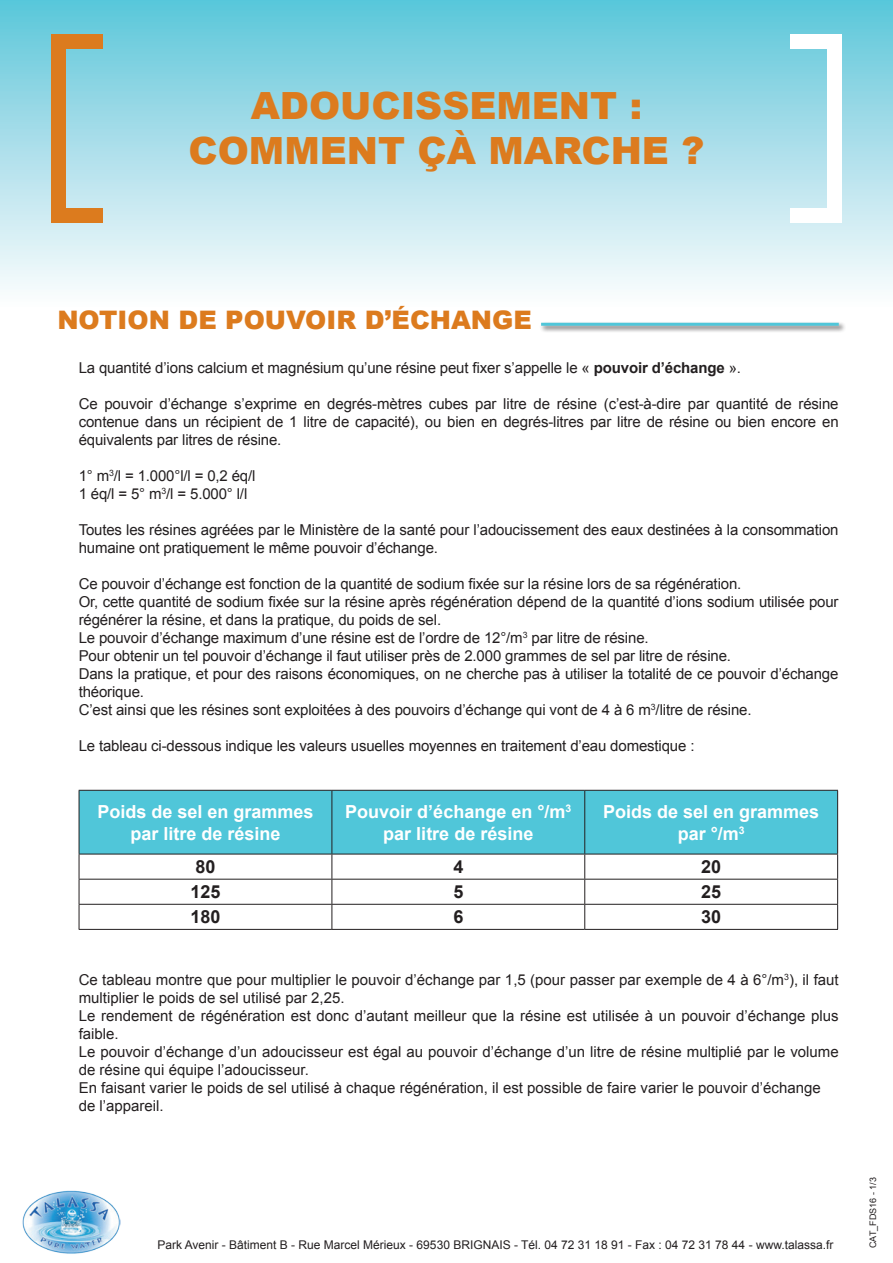
<style>
.page{position:relative;width:893px;height:1263px;background:#fff}
.page>*{position:absolute;margin:0;border:0;box-sizing:border-box;transform-origin:0 0}
.t1{font:900 37.5px "Arial";color:#dc7b1e}
.t2{font:900 25.5px "Arial";color:#dc7b1e}
.t3{font:700 18px/21.6px "Arial";color:#fff;text-align:center}
.t4{font:700 18px "Arial";color:#231f20}
.t5{font:15px/18px "Arial";letter-spacing:-.01em;color:#231f20}
.t6{font:12px "Arial";color:#231f20}
.t7{font:9px "Arial";color:#231f20}
.s1{font-weight:700}
</style>
<div class="page">
<img style="left:22px;top:1190px;width:99px;height:64px">
<div style="left:0;top:0;width:893px;height:308px;background:linear-gradient(to bottom,#5cc5d9,#fffcfd)"></div>
<div style="left:51px;top:34px;width:14px;height:188px;background:#dc7b1e"></div>
<div style="left:51px;top:34px;width:52px;height:14px;background:#dc7b1e"></div>
<div style="left:51px;top:208px;width:52px;height:14px;background:#dc7b1e"></div>
<div style="left:828px;top:34px;width:14px;height:188px;background:#fff"></div>
<div style="left:790px;top:208px;width:52px;height:14px;background:#fff"></div>
<div style="left:790px;top:34px;width:52px;height:14px;background:#fff"></div>
<div style="left:539px;top:321px;width:307px;height:12px;background:#231f20;opacity:.75"></div>
<hr style="left:541px;top:323px;width:298px;height:3px;background:#50c6d9">
<div style="left:80px;top:791px;width:757px;height:63px;background:#50c6d9"></div>
<hr style="left:79px;top:790px;width:253px;height:1px;background:#231f20">
<hr style="left:79px;top:791px;width:1px;height:63px;background:#231f20">
<hr style="left:332px;top:790px;width:253px;height:1px;background:#231f20">
<hr style="left:332px;top:791px;width:1px;height:63px;background:#231f20">
<hr style="left:585px;top:790px;width:253px;height:1px;background:#231f20">
<hr style="left:584px;top:791px;width:1px;height:63px;background:#231f20">
<hr style="left:837px;top:791px;width:1px;height:63px;background:#231f20">
<hr style="left:79px;top:854px;width:253px;height:1px;background:#231f20">
<hr style="left:332px;top:854px;width:253px;height:1px;background:#231f20">
<hr style="left:585px;top:854px;width:253px;height:1px;background:#231f20">
<hr style="left:79px;top:879px;width:253px;height:1px;background:#231f20">
<hr style="left:332px;top:879px;width:253px;height:1px;background:#231f20">
<hr style="left:585px;top:879px;width:253px;height:1px;background:#231f20">
<hr style="left:79px;top:904px;width:253px;height:1px;background:#231f20">
<svg style="left:79px;top:854px;width:1px;height:75px"></svg>
<hr style="left:332px;top:904px;width:253px;height:1px;background:#231f20">
<svg style="left:332px;top:854px;width:1px;height:75px"></svg>
<hr style="left:585px;top:904px;width:253px;height:1px;background:#231f20">
<svg style="left:584px;top:854px;width:1px;height:75px"></svg>
<svg style="left:837px;top:854px;width:1px;height:75px"></svg>
<hr style="left:79px;top:929px;width:253px;height:1px;background:#231f20">
<hr style="left:332px;top:929px;width:253px;height:1px;background:#231f20">
<hr style="left:585px;top:929px;width:253px;height:1px;background:#231f20">
<p class="t1" style="left:251px;top:78px;width:393px">ADOUCISSEMENT :</p>
<p class="t1" style="left:189px;top:123px;width:517px">COMMENT ÇÀ MARCHE ?</p>
<p class="t2" style="left:57px;top:302px;width:476px">NOTION DE POUVOIR D’ÉCHANGE</p>
<p class="t5" style="left:79px;top:359px;width:664px">La quantité d’ions calcium et magnésium qu’une résine peut fixer s’appelle le « <span class="s1">pouvoir d’échange</span> ».</p>
<p class="t5" style="left:79px;top:395px;width:761px;text-align:justify">Ce pouvoir d’échange s’exprime en degrés-mètres cubes par litre de résine (c’est-à-dire par quantité de résine contenue dans un récipient de 1 litre de capacité), ou bien en degrés-litres par litre de résine ou bien encore en équivalents par litres de résine.</p>
<p class="t5" style="left:79px;top:467px;width:178px">1° m<sup>3</sup>/l = 1.000°l/l = 0,2 éq/l</p>
<p class="t5" style="left:79px;top:485px;width:170px">1 éq/l = 5° m<sup>3</sup>/l = 5.000° l/l</p>
<p class="t5" style="left:79px;top:521px;width:761px">Toutes les résines agréées par le Ministère de la santé pour l’adoucissement des eaux destinées à la consommation humaine ont pratiquement le même pouvoir d’échange.</p>
<p class="t5" style="left:79px;top:575px;width:664px">Ce pouvoir d’échange est fonction de la quantité de sodium fixée sur la résine lors de sa régénération.</p>
<p class="t5" style="left:79px;top:593px;width:761px">Or, cette quantité de sodium fixée sur la résine après régénération dépend de la quantité d’ions sodium utilisée pour régénérer la résine, et dans la pratique, du poids de sel.</p>
<p class="t5" style="left:79px;top:629px;width:571px">Le pouvoir d’échange maximum d’une résine est de l’ordre de 12°/m<sup>3</sup> par litre de résine.</p>
<p class="t5" style="left:79px;top:647px;width:654px">Pour obtenir un tel pouvoir d’échange il faut utiliser près de 2.000 grammes de sel par litre de résine.</p>
<p class="t5" style="left:79px;top:665px;width:761px">Dans la pratique, et pour des raisons économiques, on ne cherche pas à utiliser la totalité de ce pouvoir d’échange théorique.</p>
<p class="t5" style="left:79px;top:701px;width:674px">C’est ainsi que les résines sont exploitées à des pouvoirs d’échange qui vont de 4 à 6 m<sup>3</sup>/litre de résine.</p>
<p class="t5" style="left:79px;top:737px;width:617px">Le tableau ci-dessous indique les valeurs usuelles moyennes en traitement d’eau domestique :</p>
<p class="t3" style="left:97px;top:801px;width:218px">Poids de sel en grammes par litre de résine</p>
<p class="t3" style="left:345px;top:801px;width:228px">Pouvoir d’échange en °/m<sup>3</sup></p>
<p class="t3" style="left:383px;top:822px;width:152px">par litre de résine</p>
<p class="t3" style="left:603px;top:801px;width:218px">Poids de sel en grammes par °/m<sup>3</sup></p>
<p class="t4" style="left:195px;top:857px;width:22px">80</p>
<p class="t4" style="left:453px;top:857px;width:12px">4</p>
<p class="t4" style="left:701px;top:857px;width:22px">20</p>
<p class="t4" style="left:190px;top:882px;width:32px">125</p>
<p class="t4" style="left:453px;top:882px;width:12px">5</p>
<p class="t4" style="left:701px;top:882px;width:22px">25</p>
<p class="t4" style="left:190px;top:907px;width:32px">180</p>
<p class="t4" style="left:453px;top:907px;width:12px">6</p>
<p class="t4" style="left:701px;top:907px;width:22px">30</p>
<p class="t5" style="left:79px;top:971px;width:762px">Ce tableau montre que pour multiplier le pouvoir d’échange par 1,5 (pour passer par exemple de 4 à 6°/m<sup>3</sup>), il faut multiplier le poids de sel utilisé par 2,25.</p>
<p class="t5" style="left:79px;top:1007px;width:762px">Le rendement de régénération est donc d’autant meilleur que la résine est utilisée à un pouvoir d’échange plus faible.</p>
<p class="t5" style="left:79px;top:1043px;width:762px">Le pouvoir d’échange d’un adoucisseur est égal au pouvoir d’échange d’un litre de résine multiplié par le volume de résine qui équipe l’adoucisseur.</p>
<p class="t5" style="left:79px;top:1079px;width:744px">En faisant varier le poids de sel utilisé à chaque régénération, il est possible de faire varier le pouvoir d’échange</p>
<p class="t5" style="left:79px;top:1097px;width:87px">de l’appareil.</p>
<p class="t6" style="left:157px;top:1238px;width:677px">Park Avenir - Bâtiment B - Rue Marcel Mérieux - 69530 BRIGNAIS - Tél. 04 72 31 18 91 - Fax : 04 72 31 78 44 - www.talassa.fr</p>
<p class="t7" style="left:868px;top:1248px;width:72px;rotate:-90deg">CAT_FDS16 - 1/3</p>
</div>
